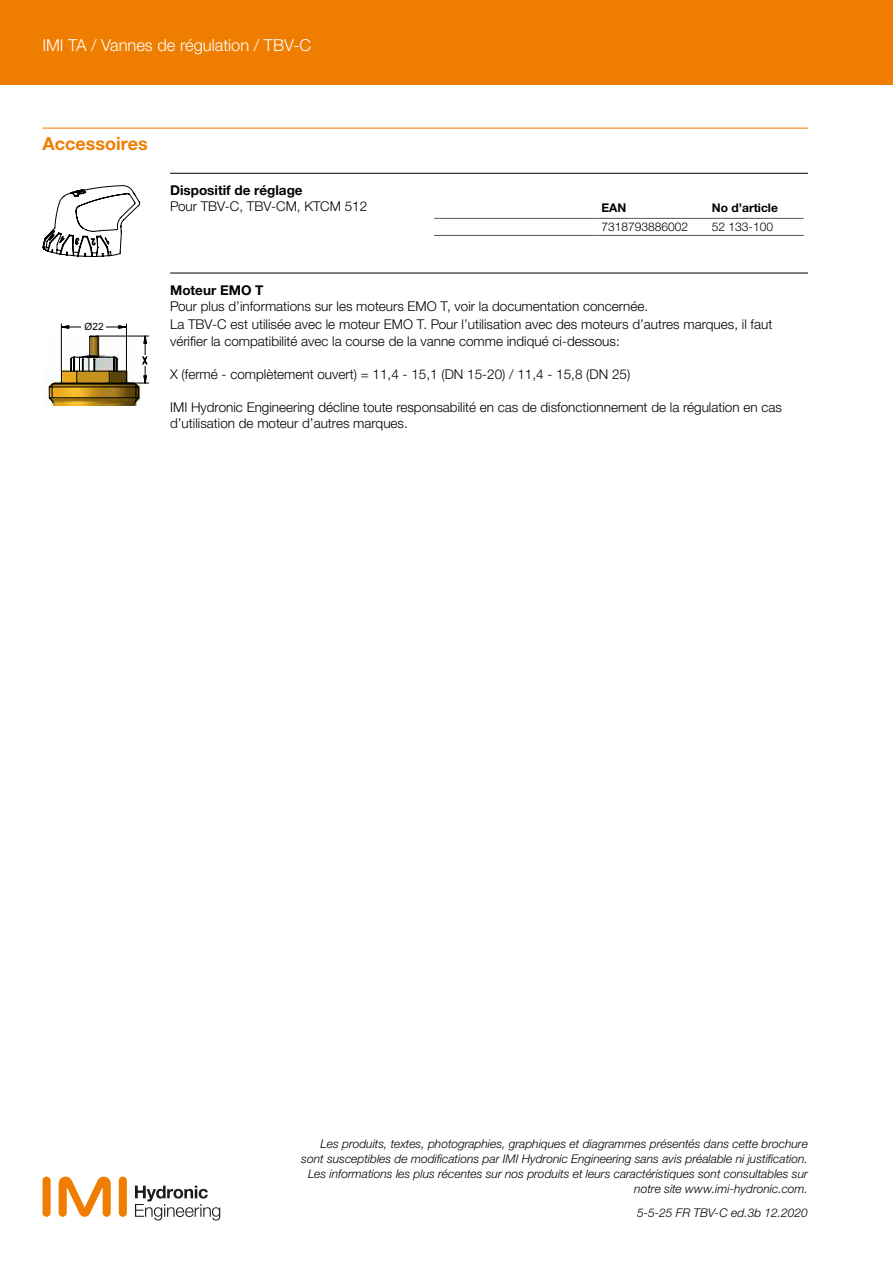
<style>
.page{position:relative;width:893px;height:1263px;background:#fff}
.page>*{position:absolute;margin:0;border:0;box-sizing:border-box;transform-origin:0 0}
.t1{font:700 18px "Helvetica Neue LTW1 G";color:#ef7d00}
.t2{font:300 16.5px "Helvetica Neue LTW1 G";color:#fff}
.t3{font:300 13.5px/18px "Helvetica Neue LTW1 G";color:#000}
.t4{font:700 13.5px "Helvetica Neue LTW1 G";color:#000}
.t5{font:italic 300 12px/15px "Helvetica Neue LTW1 G";color:#000;text-align:right}
.t6{font:300 12px "Helvetica Neue LTW1 G";color:#000}
.t7{font:700 12px "Helvetica Neue LTW1 G";color:#000}
.t8{font:10.05px "Arial";color:#000}
</style>
<div class="page">
<div style="left:119px;top:1176px;width:8px;height:41px;background:#ef7d00;border-radius:4px"></div>
<div style="left:43px;top:1176px;width:8px;height:41px;background:#ef7d00;border-radius:4px"></div>
<svg style="left:59px;top:1176px;width:52px;height:41px"></svg>
<svg style="left:135px;top:1185px;width:85px;height:35px"></svg>
<div style="left:0;top:0;width:893px;height:85px;background:#ef7d00"></div>
<hr style="left:43px;top:128px;width:765px;height:1px;background:#ef7d00">
<hr style="left:170px;top:173px;width:638px;height:1px;background:#000">
<hr style="left:434px;top:218px;width:161px;height:1px;background:#575756">
<hr style="left:434px;top:235px;width:161px;height:1px;background:#575756">
<hr style="left:595px;top:218px;width:111px;height:1px;background:#575756">
<hr style="left:595px;top:235px;width:111px;height:1px;background:#575756">
<hr style="left:706px;top:218px;width:98px;height:1px;background:#575756">
<hr style="left:706px;top:235px;width:98px;height:1px;background:#575756">
<hr style="left:170px;top:273px;width:638px;height:1px;background:#000">
<svg style="left:43px;top:185px;width:97px;height:72px"></svg>
<img style="left:43px;top:378px;width:94px;height:27px">
<hr style="left:61px;top:324px;width:1px;height:47px;background:#000">
<hr style="left:126px;top:324px;width:1px;height:47px;background:#000">
<hr style="left:62px;top:327px;width:64px;height:1px;background:#000">
<div style="left:82px;top:325px;width:24px;height:5px;background:#fff"></div>
<svg style="left:49px;top:335px;width:100px;height:69px"></svg>
<p class="t2" style="left:43px;top:35px;width:270px">IMI TA / Vannes de régulation / TBV-C</p>
<h1 class="t1" style="left:43px;top:132px;width:107px">Accessoires</h1>
<p class="t8" style="left:85px;top:319px;width:21px">Ø22</p>
<p class="t4" style="left:170px;top:182px;width:134px">Dispositif de réglage</p>
<p class="t3" style="left:170px;top:198px;width:199px">Pour TBV-C, TBV-CM, KTCM 512</p>
<p class="t7" style="left:601px;top:200px;width:26px">EAN</p>
<p class="t7" style="left:712px;top:200px;width:68px">No d’article</p>
<p class="t6" style="left:601px;top:220px;width:88px">7318793886002</p>
<p class="t6" style="left:712px;top:220px;width:63px">52 133-100</p>
<p class="t4" style="left:170px;top:282px;width:95px">Moteur EMO T</p>
<p class="t3" style="left:170px;top:297px;width:604px">Pour plus d’informations sur les moteurs EMO T, voir la documentation concernée.<br>La TBV-C est utilisée avec le moteur EMO T. Pour l’utilisation avec des moteurs d’autres marques, il faut</p>
<p class="t3" style="left:170px;top:332px;width:451px">vérifier la compatibilité avec la course de la vanne comme indiqué ci-dessous:</p>
<p class="t3" style="left:170px;top:365px;width:462px">X (fermé - complètement ouvert) = 11,4 - 15,1 (DN 15-20) / 11,4 - 15,8 (DN 25)</p>
<p class="t3" style="left:170px;top:399px;width:613px;line-height:16.5px">IMI Hydronic Engineering décline toute responsabilité en cas de disfonctionnement de la régulation en cas d’utilisation de moteur d’autres marques.</p>
<p class="t5" style="left:301px;top:1136px;width:508px">Les produits, textes, photographies, graphiques et diagrammes présentés dans cette brochure sont susceptibles de modifications par IMI Hydronic Engineering sans avis préalable ni justification.<br>Les informations les plus récentes sur nos produits et leurs caractéristiques sont consultables sur notre site www.imi-hydronic.com.</p>
<p class="t5" style="left:637px;top:1205px;width:172px">5-5-25 FR TBV-C ed.3b 12.2020</p>
</div>
